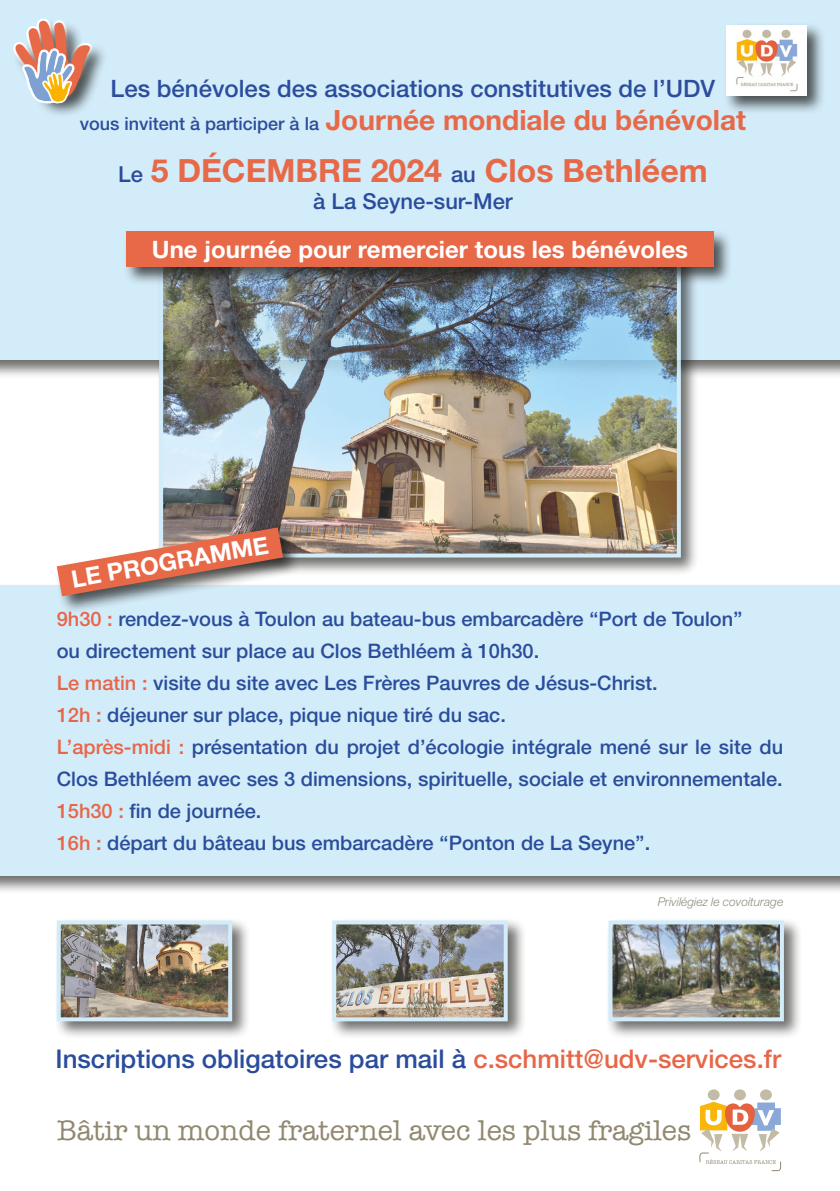
<style>
.page{position:relative;width:840px;height:1191px;background:#fff}
.page>*{position:absolute;margin:0;border:0;box-sizing:border-box;transform-origin:0 0}
.t1{font:700 32px "Helvetica Neue LT Std";color:#e76948}
.t2{font:28.6px "American Typewriter";color:#918871}
.t3{font:500 25.8px "Helvetica Neue LT Std";color:#2a4c9c}
.t4{font:700 24px "Helvetica Neue LT Std";color:#fff}
.t5{font:500 24px "Helvetica Neue LT Std";color:#2b4d9c}
.t6{font:500 22px "Helvetica Neue LT Std";color:#2a4c9c}
.t7{font:500 20px/32px "Helvetica Neue LT Std";color:#294d9b}
.t8{font:500 18px "Helvetica Neue LT Std";color:#2b4d9c}
.t9{font:italic 300 12px "Helvetica Neue LT Std";color:#8e8e7e}
.s1{font-weight:700;font-size:28px;color:#e76948}
.s2{font-weight:500;font-size:22px;color:#2a4c9c}
.s3{color:#e86648}
</style>
<div class="page">
<div style="left:0;top:0;width:839px;height:360px;background:#d3ecf9"></div>
<div style="left:733px;top:1089px;width:12px;height:11px;background:#c2bba5;border-radius:50%"></div>
<div style="left:759px;top:1089px;width:12px;height:11px;background:#c2bba5;border-radius:50%"></div>
<div style="left:707px;top:1089px;width:12px;height:11px;background:#c2bba5;border-radius:50%"></div>
<svg style="left:699px;top:1101px;width:82px;height:70px"></svg>
<div style="left:156px;top:241px;width:543px;height:335px;background:#1d1d1b;opacity:.75"></div>
<img style="left:164px;top:285px;width:511px;height:267px">
<div style="left:159px;top:244px;width:521px;height:313px;border:4px solid #cceaf9"></div>
<div style="left:13px;top:18px;width:95px;height:100px;background:#1d1d1b;opacity:.75"></div>
<svg style="left:13px;top:19px;width:80px;height:84px"></svg>
<div style="left:54px;top:917px;width:197px;height:123px;background:#1d1d1b;opacity:.75"></div>
<img style="left:62px;top:925px;width:165px;height:91px">
<div style="left:57px;top:920px;width:175px;height:101px;border:4px solid #cceaf9"></div>
<div style="left:329px;top:917px;width:197px;height:123px;background:#1d1d1b;opacity:.75"></div>
<img style="left:337px;top:925px;width:165px;height:91px">
<div style="left:332px;top:920px;width:175px;height:101px;border:4px solid #cceaf9"></div>
<div style="left:605px;top:917px;width:197px;height:123px;background:#1d1d1b;opacity:.75"></div>
<img style="left:613px;top:925px;width:165px;height:91px">
<div style="left:608px;top:920px;width:175px;height:101px;border:4px solid #cceaf9"></div>
<div style="left:0;top:583px;width:839px;height:311px;background:#1d1d1b;opacity:.75"></div>
<div style="left:0;top:585px;width:839px;height:291px;background:#d3ecf9"></div>
<div style="left:54px;top:525px;width:247px;height:89px;background:#1d1d1b;opacity:.75"></div>
<svg style="left:57px;top:527px;width:226px;height:69px"></svg>
<div style="left:123px;top:229px;width:609px;height:56px;background:#1d1d1b;opacity:.75"></div>
<div style="left:126px;top:232px;width:587px;height:35px;background:#e76948"></div>
<div style="left:723px;top:22px;width:102px;height:93px;background:#1d1d1b;opacity:.75"></div>
<div style="left:726px;top:25px;width:80px;height:70px;background:#fff"></div>
<img style="left:736px;top:29px;width:62px;height:63px">
<p class="t5" style="left:111px;top:74px;width:605px">Les bénévoles des associations constitutives de l’UDV</p>
<p class="t8" style="left:80px;top:113px;width:667px">vous invitent à participer à la <span class="s1">Journée mondiale du bénévolat</span></p>
<p class="t1" style="left:118px;top:151px;width:591px"><span class="s2">Le</span> 5 DÉCEMBRE 2024 <span class="s2">au</span> Clos Bethléem</p>
<p class="t6" style="left:313px;top:188px;width:201px">à La Seyne-sur-Mer</p>
<p class="t4" style="left:152px;top:234px;width:537px">Une journée pour remercier tous les bénévoles</p>
<p class="t4" style="left:69px;top:564px;width:201px;rotate:-10deg">LE PROGRAMME</p>
<p class="t7" style="left:57px;top:602px;width:687px"><span class="s3">9h30 :</span> rendez-vous à Toulon au bateau-bus embarcadère ‘‘Port de Toulon’’</p>
<p class="t7" style="left:57px;top:634px;width:484px">ou directement sur place au Clos Bethléem à 10h30.</p>
<p class="t7" style="left:57px;top:666px;width:602px"><span class="s3">Le matin :</span> visite du site avec Les Frères Pauvres de Jésus-Christ.</p>
<p class="t7" style="left:57px;top:698px;width:450px"><span class="s3">12h :</span> déjeuner sur place, pique nique tiré du sac.</p>
<p class="t7" style="left:57px;top:730px;width:727px"><span class="s3">L’après-midi :</span> présentation du projet d’écologie intégrale mené sur le site du<br>Clos Bethléem avec ses 3 dimensions, spirituelle, sociale et environnementale.</p>
<p class="t7" style="left:57px;top:794px;width:206px"><span class="s3">15h30 :</span> fin de journée.</p>
<p class="t7" style="left:57px;top:826px;width:594px"><span class="s3">16h :</span> départ du bâteau bus embarcadère ‘‘Ponton de La Seyne’’.</p>
<p class="t9" style="left:657px;top:894px;width:127px">Privilégiez le covoiturage</p>
<p class="t3" style="left:56px;top:1043px;width:726px">Inscriptions obligatoires par mail à <span class="s3">c.schmitt@udv-services.fr</span></p>
<p class="t2" style="left:57px;top:1114px;width:635px">Bâtir un monde fraternel avec les plus fragiles</p>
</div>
